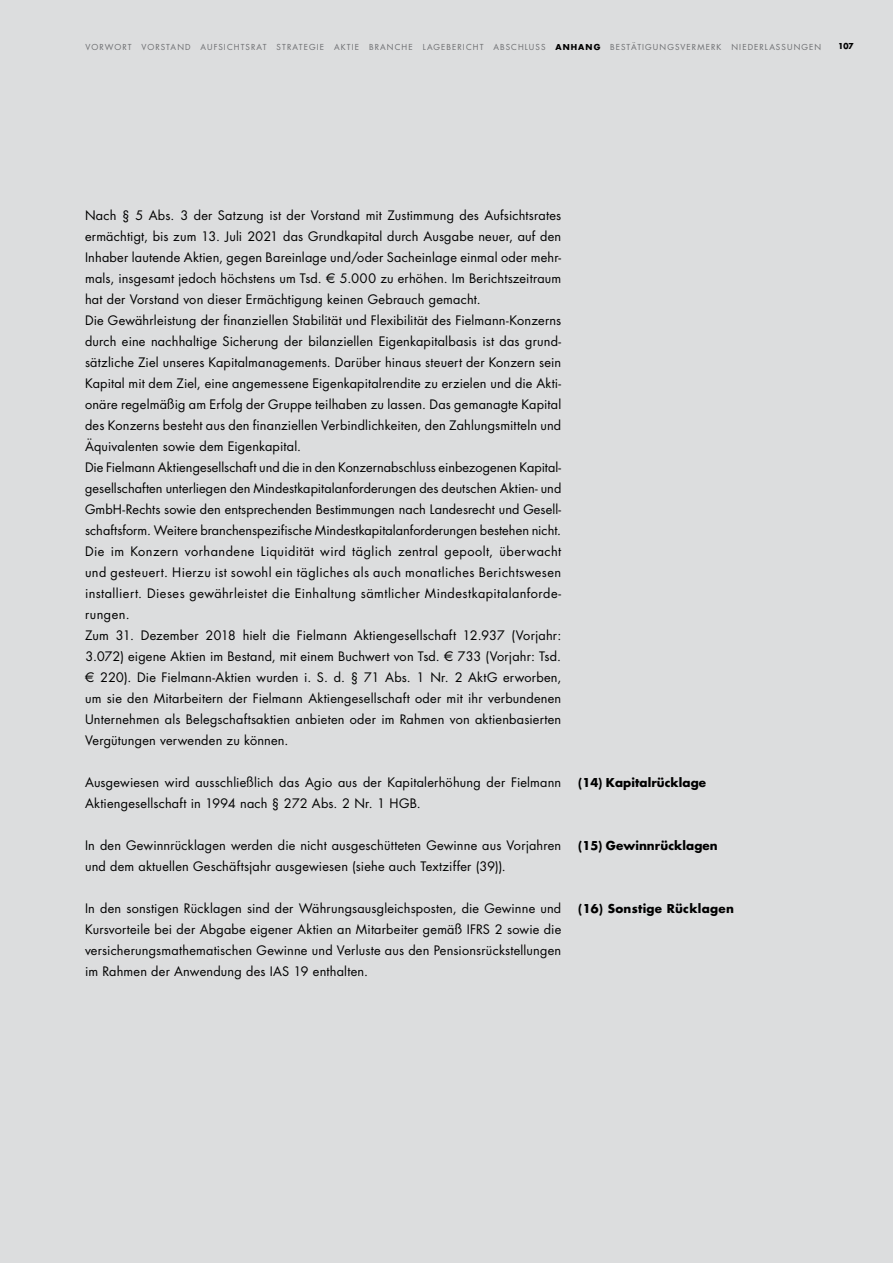
<style>
.page{position:relative;width:893px;height:1263px;background:#fff}
.page>*{position:absolute;margin:0;border:0;box-sizing:border-box;transform-origin:0 0}
.t1{font:14.25px/21px "Fi Futura";letter-spacing:.015em;color:#000}
.t2{font:700 13.5px "Fi Futura";letter-spacing:.005em;color:#000}
.t3{font:9px "Fi Futura";letter-spacing:.12em;color:#6d6e71}
.t4{font:700 9px "Fi Futura";color:#000}
.s1{font-weight:700;color:#000}
</style>
<div class="page">
<hr style="left:0;top:0;width:1px;height:1263px;background:#dcddde">
<div style="left:1px;top:0;width:892px;height:1263px;background:#dcddde"></div>
<p class="t3" style="left:86px;top:41px;width:737px">VORWORT VORSTAND AUFSICHTSRAT STRATEGIE AKTIE BRANCHE LAGEBERICHT ABSCHLUSS <span class="s1">ANHANG</span> BESTÄTIGUNGSVERMERK NIEDERLASSUNGEN</p>
<p class="t4" style="left:838px;top:41px;width:17px">107</p>
<p class="t1" style="left:85px;top:204px;width:478px">Nach § 5 Abs. 3 der Satzung ist der Vorstand mit Zustimmung des Aufsichtsrates ermächtigt, bis zum 13. Juli 2021 das Grundkapital durch Ausgabe neuer, auf den Inhaber lautende Aktien, gegen Bareinlage und/oder Sacheinlage einmal oder mehr&shy;mals, insgesamt jedoch höchstens um Tsd. ¤ 5.000 zu erhöhen. Im Berichtszeitraum hat der Vorstand von dieser Ermächtigung keinen Gebrauch gemacht.<br>Die Gewährleistung der finanziellen Stabilität und Flexibilität des Fielmann-Konzerns durch eine nachhaltige Sicherung der bilanziellen Eigenkapitalbasis ist das grund&shy;sätzliche Ziel unseres Kapitalmanagements. Darüber hinaus steuert der Konzern sein Kapital mit dem Ziel, eine angemessene Eigenkapitalrendite zu erzielen und die Akti&shy;onäre regelmäßig am Erfolg der Gruppe teilhaben zu lassen. Das gemanagte Kapital des Konzerns besteht aus den finanziellen Verbindlichkeiten, den Zahlungsmitteln und Äquivalenten sowie dem Eigenkapital.<br>Die Fielmann Aktiengesellschaft und die in den Konzernabschluss einbezogenen Kapital&shy;gesellschaften unterliegen den Mindestkapitalanforderungen des deutschen Aktien- und GmbH-Rechts sowie den entsprechenden Bestimmungen nach Landesrecht und Gesell&shy;schaftsform. Weitere branchenspezifische Mindestkapitalanforderungen bestehen nicht.<br>Die im Konzern vorhandene Liquidität wird täglich zentral gepoolt, überwacht und gesteuert. Hierzu ist sowohl ein tägliches als auch monatliches Berichtswesen installiert. Dieses gewährleistet die Einhaltung sämtlicher Mindestkapitalanforde&shy;rungen.<br>Zum 31. Dezember 2018 hielt die Fielmann Aktiengesellschaft 12.937 (Vorjahr:<br>3.072) eigene Aktien im Bestand, mit einem Buchwert von Tsd. ¤ 733 (Vorjahr: Tsd. ¤ 220). Die Fielmann-Aktien wurden i. S. d. § 71 Abs. 1 Nr. 2 AktG erworben, um sie den Mitarbeitern der Fielmann Aktiengesellschaft oder mit ihr verbundenen Unternehmen als Belegschaftsaktien anbieten oder im Rahmen von aktienbasierten Vergütungen verwenden zu können.</p>
<p class="t1" style="left:85px;top:771px;width:478px">Ausgewiesen wird ausschließlich das Agio aus der Kapitalerhöhung der Fielmann<br>Aktiengesellschaft in 1994 nach § 272 Abs. 2 Nr. 1 HGB.</p>
<p class="t1" style="left:85px;top:834px;width:478px">In den Gewinnrücklagen werden die nicht ausgeschütteten Gewinne aus Vorjahren und dem aktuellen Geschäftsjahr ausgewiesen (siehe auch Textziffer (39)).</p>
<p class="t1" style="left:85px;top:897px;width:478px;text-align:justify">In den sonstigen Rücklagen sind der Währungsausgleichsposten, die Gewinne und Kursvorteile bei der Abgabe eigener Aktien an Mitarbeiter gemäß IFRS 2 sowie die versicherungsmathematischen Gewinne und Verluste aus den Pensionsrückstellungen im Rahmen der Anwendung des IAS 19 enthalten.</p>
<p class="t2" style="left:578px;top:774px;width:129px">(14) Kapitalrücklage</p>
<p class="t2" style="left:578px;top:837px;width:141px">(15) Gewinnrücklagen</p>
<p class="t2" style="left:578px;top:900px;width:157px">(16) Sonstige Rücklagen</p>
</div>
